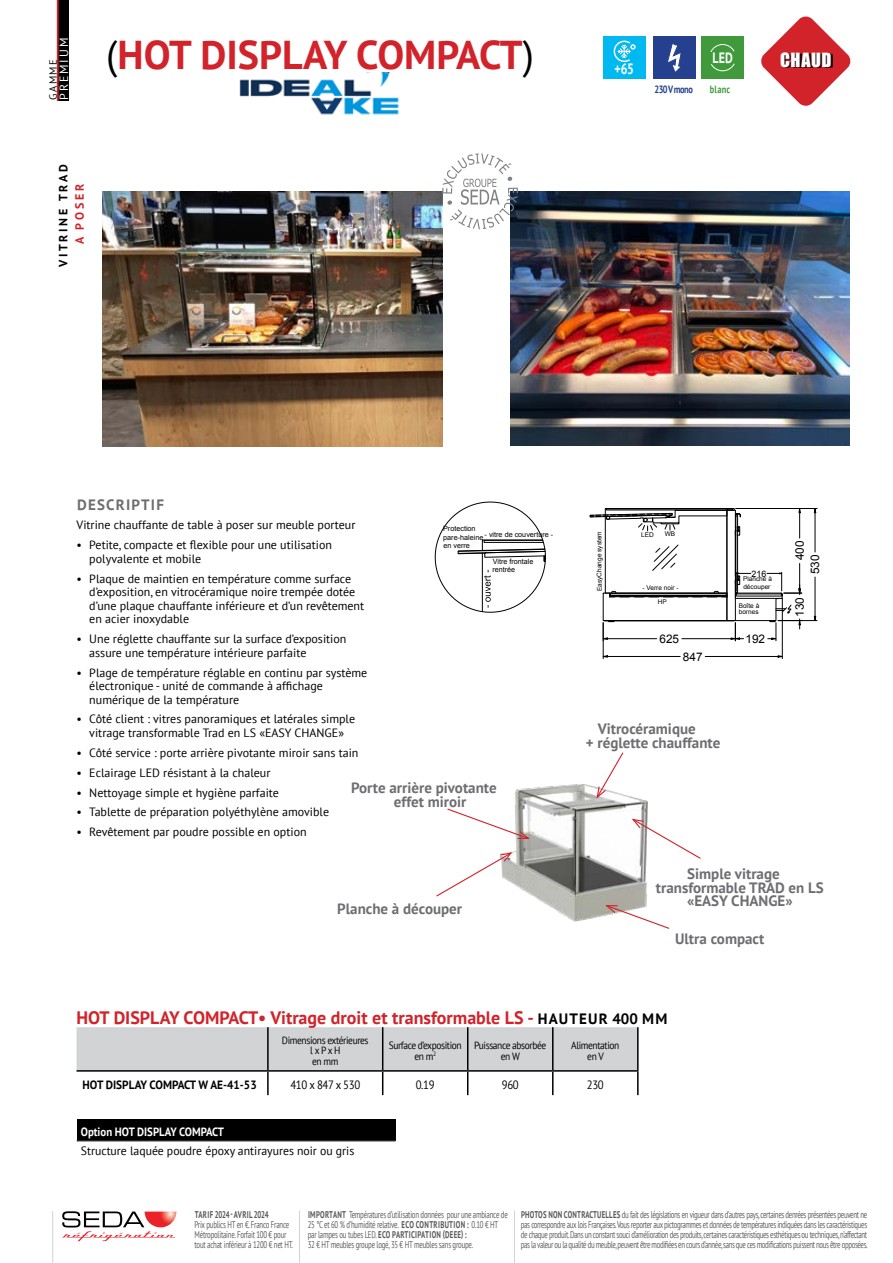
<style>
.page{position:relative;width:893px;height:1263px;background:#fff}
.page>*{position:absolute;margin:0;border:0;box-sizing:border-box;transform-origin:0 0}
.t1{font:700 40.2px "PT Sans";color:#d2232a}
.t2{font:700 18px "PT Sans";color:#d2232a}
.t3{font:18px "Impact";letter-spacing:.035em;color:#fff}
.t4{font:700 15px/13.5px "PT Sans";color:#6d6e71}
.t5{font:700 15px "PT Sans";letter-spacing:.08em;color:#6d6e71}
.t6{font:700 15px "PT Sans";color:#fff;scale:.8 1}
.t7{font:12px/13.5px "PT Sans";color:#000}
.t8{font:700 12px "PT Sans";color:#000;scale:.94 1}
.t9{font:700 12px "PT Sans";color:#fff;scale:.9 1}
.t10{font:700 12px "PT Sans";letter-spacing:.23em;color:#000}
.t11{font:12px "PT Sans";letter-spacing:-.03em;color:#000;scale:.9 1}
.t12{font:12px "PT Sans";color:#000;scale:.9 1}
.t13{font:12px "PT Sans";letter-spacing:.16em;color:#fff}
.t14{font:700 12px "PT Sans";letter-spacing:.23em;color:#d2232a}
.t15{font:11.85px "Arial";color:#000}
.t16{font:10.5px/10.5px "PT Sans";letter-spacing:-.04em;color:#000;text-align:center;scale:.9 1}
.t17{font:700 10.5px "PT Sans";letter-spacing:-.04em;color:#25408f;scale:.8 1}
.t18{font:10.5px "PT Sans";letter-spacing:-.04em;color:#000}
.t19{font:700 10.5px "PT Sans";letter-spacing:.02em;color:#409a3c;scale:.8 1}
.t20{font:9.75px/10.1px "PT Sans";letter-spacing:-.03em;color:#58595b;scale:.7 1}
.t21{font:700 9.75px "PT Sans";letter-spacing:-.025em;color:#58595b;scale:.7 1}
.t22{font:8.85px "Arial";color:#000}
.t23{font:7.2px/8.6px "Arial";color:#000}
.t24{font:6.45px/7.8px "Arial";color:#000}
.s1{font-weight:400;color:#000}
.s2{font-size:15px;color:#000}
.s3{font-weight:700}
</style>
<div class="page">
<hr style="left:52px;top:1211px;width:1px;height:52px;background:#d1d3d4">
<svg style="left:62px;top:1211px;width:113px;height:30px"></svg>
<img style="left:145px;top:1211px;width:32px;height:16px">
<hr style="left:299px;top:1210px;width:1px;height:53px;background:#d1d3d4">
<hr style="left:514px;top:1210px;width:1px;height:53px;background:#d1d3d4">
<div style="left:59px;top:0;width:10px;height:101px;background:#000"></div>
<hr style="left:57px;top:0;width:2px;height:101px;background:#d2232a">
<div style="left:603px;top:37px;width:43px;height:42px;background:#00b9f1"></div>
<svg style="left:614px;top:40px;width:22px;height:23px"></svg>
<div style="left:653px;top:37px;width:43px;height:42px;background:#25408f"></div>
<svg style="left:668px;top:44px;width:13px;height:28px"></svg>
<img style="left:239px;top:72px;width:160px;height:43px">
<div style="left:701px;top:37px;width:43px;height:42px;background:#409a3c"></div>
<svg style="left:710px;top:44px;width:25px;height:28px"></svg>
<svg style="left:761px;top:16px;width:90px;height:90px"></svg>
<div style="left:783px;top:53px;width:50px;height:15px;background:#000;opacity:.8"></div>
<img style="left:102px;top:191px;width:340px;height:255px">
<img style="left:510px;top:191px;width:339px;height:255px">
<hr style="left:637px;top:1027px;width:2px;height:43px;background:#000">
<svg style="left:77px;top:1027px;width:561px;height:68px"></svg>
<hr style="left:553px;top:1070px;width:86px;height:2px;background:#000">
<hr style="left:552px;top:1072px;width:2px;height:23px;background:#000">
<hr style="left:637px;top:1072px;width:2px;height:23px;background:#000">
<div style="left:77px;top:1120px;width:318px;height:21px;background:#000"></div>
<hr style="left:77px;top:1141px;width:318px;height:1px;background:#58595b">
<img style="left:514px;top:784px;width:134px;height:138px">
<svg style="left:604px;top:904px;width:66px;height:25px"></svg>
<svg style="left:630px;top:818px;width:71px;height:42px"></svg>
<svg style="left:436px;top:851px;width:78px;height:46px"></svg>
<svg style="left:447px;top:808px;width:84px;height:32px"></svg>
<svg style="left:596px;top:752px;width:28px;height:48px"></svg>
<svg style="left:798px;top:509px;width:3px;height:29px"></svg>
<hr style="left:736px;top:508px;width:81px;height:1px;background:#000">
<hr style="left:778px;top:620px;width:39px;height:1px;background:#000">
<hr style="left:815px;top:513px;width:1px;height:39px;background:#000">
<hr style="left:815px;top:577px;width:1px;height:39px;background:#000">
<hr style="left:782px;top:598px;width:1px;height:61px;background:#000">
<hr style="left:603px;top:623px;width:1px;height:36px;background:#000">
<hr style="left:705px;top:656px;width:73px;height:1px;background:#000">
<hr style="left:607px;top:656px;width:73px;height:1px;background:#000">
<svg style="left:777px;top:655px;width:6px;height:3px"></svg>
<svg style="left:602px;top:655px;width:6px;height:3px"></svg>
<div style="left:736px;top:514px;width:2px;height:79px;border:1px solid #000"></div>
<div style="left:727px;top:510px;width:9px;height:111px;border:1px solid #000"></div>
<svg style="left:590px;top:508px;width:151px;height:27px"></svg>
<svg style="left:602px;top:544px;width:200px;height:97px"></svg>
<svg style="left:435px;top:501px;width:111px;height:112px"></svg>
<svg style="left:442px;top:153px;width:76px;height:76px"></svg>
<p class="t13" style="left:56px;top:100px;width:64px;rotate:-90deg">PREMIUM</p>
<h1 class="t1" style="left:106px;top:28px;width:429px"><span class="s1">(</span>HOT DISPLAY COMPACT<span class="s1">)</span></h1>
<p class="t18" style="left:46px;top:100px;width:42px;rotate:-90deg">GAMME</p>
<p class="t10" style="left:55px;top:267px;width:104px;rotate:-90deg">VITRINE TRAD</p>
<p class="t14" style="left:72px;top:244px;width:61px;rotate:-90deg">A POSER</p>
<p class="t6" style="left:615px;top:59px;width:26px">+65</p>
<p class="t17" style="left:654px;top:82px;width:50px">230 V mono</p>
<p class="t6" style="left:713px;top:47px;width:27px">LED</p>
<p class="t19" style="left:710px;top:82px;width:27px">blanc</p>
<h2 class="t3" style="left:780px;top:46px;width:53px">CHAUD</h2>
<p class="t5" style="left:77px;top:494px;width:88px">DESCRIPTIF</p>
<p class="t7" style="left:77px;top:518px;width:280px">Vitrine chauffante de table à poser sur meuble porteur</p>
<p class="t7" style="left:89px;top:538px;width:244px;text-indent:-13px">• Petite, compacte et flexible pour une utilisation polyvalente et mobile</p>
<p class="t7" style="left:89px;top:571px;width:276px;text-indent:-13px">• Plaque de maintien en température comme surface d’exposition, en vitrocéramique noire trempée dotée d’une plaque chauffante inférieure et d’un revêtement en acier inoxydable</p>
<p class="t7" style="left:89px;top:632px;width:259px;text-indent:-13px">• Une réglette chauffante sur la surface d’exposition assure une température intérieure parfaite</p>
<p class="t7" style="left:89px;top:665px;width:280px;text-indent:-13px">• Plage de température réglable en continu par système électronique - unité de commande à affichage numérique de la température</p>
<p class="t7" style="left:77px;top:712px;width:280px;text-align:center">• Côté client : vitres panoramiques et latérales simple vitrage transformable Trad en LS «EASY CHANGE»</p>
<p class="t7" style="left:77px;top:745px;width:283px">• Côté service : porte arrière pivotante miroir sans tain</p>
<p class="t7" style="left:77px;top:765px;width:195px">• Eclairage LED résistant à la chaleur</p>
<p class="t7" style="left:77px;top:785px;width:204px">• Nettoyage simple et hygiène parfaite</p>
<p class="t7" style="left:77px;top:805px;width:254px">• Tablette de préparation polyéthylène amovible</p>
<p class="t7" style="left:77px;top:825px;width:232px">• Revêtement par poudre possible en option</p>
<p class="t23" style="left:443px;top:524px;width:42px">Protection pare-haleine en verre</p>
<p class="t23" style="left:485px;top:530px;width:70px">- vitre de couverture -</p>
<p class="t23" style="left:492px;top:557px;width:43px">Vitre frontale rentrée</p>
<p class="t4" style="left:394px;top:781px;width:104px;text-indent:-43px">Porte arrière pivotante effet miroir</p>
<p class="t4" style="left:337px;top:901px;width:126px">Planche à découper</p>
<p class="t24" style="left:595px;top:591px;width:61px;rotate:-90deg">EasyChange system</p>
<p class="t24" style="left:641px;top:530px;width:14px">LED</p>
<p class="t24" style="left:665px;top:529px;width:12px">WB</p>
<p class="t22" style="left:752px;top:568px;width:16px">216</p>
<p class="t24" style="left:642px;top:584px;width:38px">- Verre noir -</p>
<p class="t24" style="left:743px;top:575px;width:30px">Planche à découper</p>
<p class="t24" style="left:658px;top:598px;width:11px">HP</p>
<p class="t15" style="left:659px;top:631px;width:21px">625</p>
<p class="t15" style="left:683px;top:649px;width:21px">847</p>
<p class="t24" style="left:739px;top:602px;width:22px;line-height:6.1px">Boîte à bornes</p>
<p class="t15" style="left:745px;top:631px;width:21px">192</p>
<p class="t15" style="left:792px;top:560px;width:21px;rotate:-90deg">400</p>
<p class="t15" style="left:807px;top:574px;width:21px;rotate:-90deg">530</p>
<p class="t15" style="left:792px;top:617px;width:21px;rotate:-90deg">130</p>
<p class="t4" style="left:586px;top:722px;width:136px;text-indent:12px">Vitrocéramique<br>+ réglette chauffante</p>
<p class="t4" style="left:687px;top:867px;width:94px">Simple vitrage</p>
<p class="t4" style="left:656px;top:880px;width:169px">transformable TRAD en LS</p>
<p class="t4" style="left:687px;top:894px;width:107px">«EASY CHANGE»</p>
<p class="t4" style="left:675px;top:931px;width:91px">Ultra compact</p>
<h2 class="t2" style="left:77px;top:1006px;width:592px">HOT DISPLAY COMPACT• Vitrage droit et transformable LS - <span class="s2">HAUTEUR 400 MM</span></h2>
<p class="t16" style="left:282px;top:1035px;width:98px">Dimensions extérieures lxPxH<br>en mm</p>
<p class="t16" style="left:389px;top:1040px;width:83px">Surface d’exposition en m<sup>2</sup></p>
<p class="t16" style="left:474px;top:1040px;width:81px">Puissance absorbée en W</p>
<p class="t16" style="left:571px;top:1040px;width:55px">Alimentation en V</p>
<p class="t8" style="left:83px;top:1077px;width:187px">HOT DISPLAY COMPACT W AE-41-53</p>
<p class="t11" style="left:290px;top:1077px;width:79px">410 x 847 x 530</p>
<p class="t12" style="left:416px;top:1077px;width:23px">0.19</p>
<p class="t12" style="left:502px;top:1077px;width:20px">960</p>
<p class="t12" style="left:587px;top:1077px;width:20px">230</p>
<p class="t9" style="left:81px;top:1123px;width:161px">Option HOT DISPLAY COMPACT</p>
<p class="t7" style="left:81px;top:1144px;width:275px">Structure laquée poudre époxy antirayures noir ou gris</p>
<p class="t21" style="left:195px;top:1208px;width:107px">TARIF 2024 - AVRIL 2024</p>
<p class="t20" style="left:195px;top:1219px;width:142px">Prix publics HT en €. Franco France<br>Métropolitaine. Forfait 100 € pour tout achat inférieur à 1200 € net HT.</p>
<p class="t20" style="left:308px;top:1209px;width:287px"><span class="s3">IMPORTANT</span> Températures d’utilisation données pour une ambiance de 25 °C et 60 % d’humidité relative. <span class="s3">ECO CONTRIBUTION :</span> 0.10 € HT par lampes ou tubes LED. <span class="s3">ECO PARTICIPATION (DEEE) :<br></span>32 € HT meubles groupe logé, 35 € HT meubles sans groupe.</p>
<p class="t20" style="left:521px;top:1209px;width:497px;text-align:justify"><span class="s3">PHOTOS NON CONTRACTUELLES</span> du fait des législations en vigueur dans d’autres pays, certaines denrées présentées peuvent ne pas correspondre aux lois Françaises. Vous reporter aux pictogrammes et données de températures indiquées dans les caractéristiques de chaque produit. Dans un constant souci d’amélioration des produits, certaines caractéristiques esthétiques ou techniques, n’affectant pas la valeur ou la qualité du meuble, peuvent être modifiées en cours d’année, sans que ces modifications puissent nous être opposées.</p>
</div>
